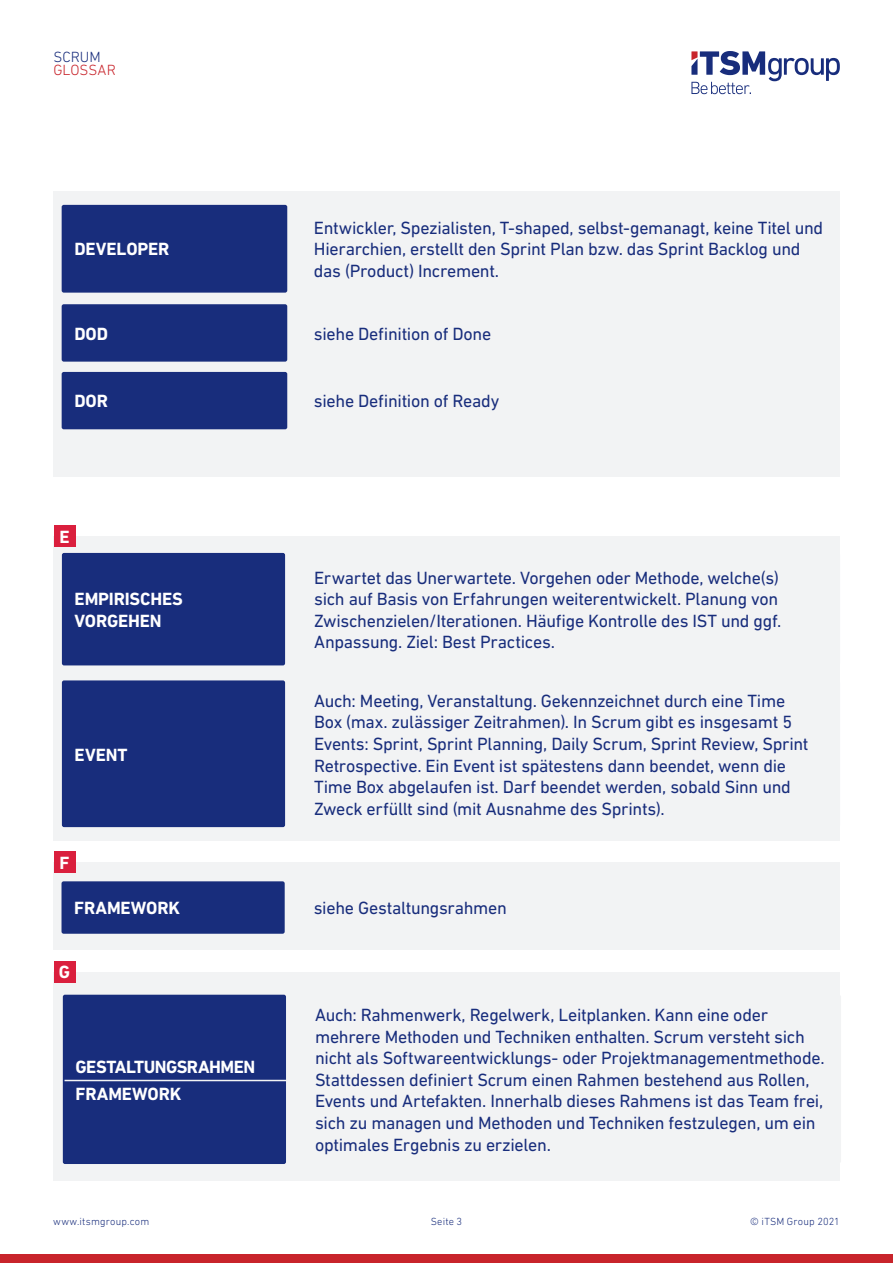
<style>
.page{position:relative;width:893px;height:1263px;background:#fff}
.page>*{position:absolute;margin:0;border:0;box-sizing:border-box;transform-origin:0 0}
.Midhead_03{font:18px/21.6px "DIN Next LT Pro";letter-spacing:-.02em;color:#182d7c}
.Midhead_03-2{font:700 18px/21.6px "DIN Next LT Pro";letter-spacing:-.01em;color:#fff}
.Midhead_03-3{font:700 18px "DIN Next LT Pro";letter-spacing:-.03em;color:#fff}
.t1{font:300 15px "DIN Next LT Pro";color:#c8242b}
.t2{font:300 15px "DIN Next LT Pro";color:#182d7c}
.t3{font:300 10.5px "DIN Next LT Pro";letter-spacing:.02em;color:#182d7c}
</style>
<div class="page">
<svg style="left:691px;top:51px;width:149px;height:43px"></svg>
<div style="left:0;top:1254px;width:893px;height:9px;background:#c8242b"></div>
<div style="left:53px;top:536px;width:787px;height:304px;background:#f2f3f4"></div>
<div style="left:53px;top:862px;width:787px;height:88px;background:#f2f3f4"></div>
<div style="left:53px;top:972px;width:787px;height:208px;background:#f2f3f4"></div>
<div style="left:53px;top:191px;width:786px;height:286px;background:#f2f3f4"></div>
<div style="left:62px;top:205px;width:225px;height:88px;background:#182d7c;border-radius:2px"></div>
<div style="left:62px;top:304px;width:225px;height:58px;background:#182d7c;border-radius:2px"></div>
<div style="left:62px;top:372px;width:225px;height:57px;background:#182d7c;border-radius:2px"></div>
<div style="left:301px;top:305px;width:539px;height:56px;background:#f2f3f4;border-radius:2px"></div>
<div style="left:62px;top:553px;width:223px;height:112px;background:#182d7c;border-radius:2px"></div>
<div style="left:62px;top:680px;width:223px;height:147px;background:#182d7c;border-radius:2px"></div>
<div style="left:54px;top:525px;width:21px;height:22px;background:#da1f3d"></div>
<div style="left:54px;top:852px;width:21px;height:21px;background:#da1f3d"></div>
<div style="left:54px;top:961px;width:21px;height:21px;background:#da1f3d"></div>
<div style="left:62px;top:881px;width:223px;height:53px;background:#182d7c;border-radius:2px"></div>
<div style="left:63px;top:995px;width:223px;height:169px;background:#182d7c;border-radius:2px"></div>
<div style="left:302px;top:995px;width:539px;height:168px;background:#f2f3f4;border-radius:2px"></div>
<hr style="left:65px;top:1080px;width:227px;height:1px;background:#f2f3f4">
<p class="t2" style="left:53px;top:48px;width:49px">SCRUM</p>
<p class="t1" style="left:53px;top:61px;width:64px">GLOSSAR</p>
<p class="Midhead_03-2" style="left:74px;top:238px;width:97px">DEVELOPER</p>
<p class="Midhead_03-2" style="left:74px;top:323px;width:35px">DOD</p>
<p class="Midhead_03-2" style="left:74px;top:390px;width:35px">DOR</p>
<p class="Midhead_03-2" style="left:59px;top:526px;width:12px">E</p>
<p class="Midhead_03-2" style="left:75px;top:588px;width:110px">EMPIRISCHES<br>VORGEHEN</p>
<p class="Midhead_03-2" style="left:75px;top:743px;width:54px">EVENT</p>
<p class="Midhead_03-2" style="left:59px;top:852px;width:12px">F</p>
<p class="Midhead_03" style="left:314px;top:217px;width:511px">Entwickler, Spezialisten, T-shaped, selbst-gemanagt, keine Titel und<br>Hierarchien, erstellt den Sprint Plan bzw. das Sprint Backlog und das (Product) Increment.</p>
<p class="Midhead_03" style="left:314px;top:323px;width:179px">siehe Definition of Done</p>
<p class="Midhead_03" style="left:314px;top:390px;width:187px">siehe Definition of Ready</p>
<p class="Midhead_03" style="left:314px;top:566px;width:469px">Erwartet das Unerwartete. Vorgehen oder Methode, welche(s) sich auf Basis von Erfahrungen weiterentwickelt. Planung von Zwischenzielen/Iterationen. Häufige Kontrolle des IST und ggf.<br>Anpassung. Ziel: Best Practices.</p>
<p class="Midhead_03" style="left:314px;top:689px;width:496px">Auch: Meeting, Veranstaltung. Gekennzeichnet durch eine Time Box (max. zulässiger Zeitrahmen). In Scrum gibt es insgesamt 5<br>Events: Sprint, Sprint Planning, Daily Scrum, Sprint Review, Sprint Retrospective. Ein Event ist spätestens dann beendet, wenn die Time Box abgelaufen ist. Darf beendet werden, sobald Sinn und Zweck erfüllt sind (mit Ausnahme des Sprints).</p>
<p class="Midhead_03-2" style="left:74px;top:897px;width:107px">FRAMEWORK</p>
<p class="Midhead_03" style="left:314px;top:897px;width:195px">siehe Gestaltungsrahmen</p>
<p class="Midhead_03-2" style="left:59px;top:961px;width:13px">G</p>
<p class="Midhead_03-3" style="left:76px;top:1056px;width:181px">GESTALTUNGSRAHMEN</p>
<p class="Midhead_03-2" style="left:76px;top:1082px;width:107px">FRAMEWORK</p>
<p class="Midhead_03" style="left:315px;top:1004px;width:511px">Auch: Rahmenwerk, Regelwerk, Leitplanken. Kann eine oder mehrere Methoden und Techniken enthalten. Scrum versteht sich nicht als Softwareentwicklungs- oder Projektmanagementmethode.<br>Stattdessen definiert Scrum einen Rahmen bestehend aus Rollen, Events und Artefakten. Innerhalb dieses Rahmens ist das Team frei, sich zu managen und Methoden und Techniken festzulegen, um ein optimales Ergebnis zu erzielen.</p>
<p class="t3" style="left:53px;top:1215px;width:98px">www.itsmgroup.com</p>
<p class="t3" style="left:431px;top:1215px;width:33px">Seite 3</p>
<p class="t3" style="left:750px;top:1215px;width:91px">© iTSM Group 2021</p>
</div>
